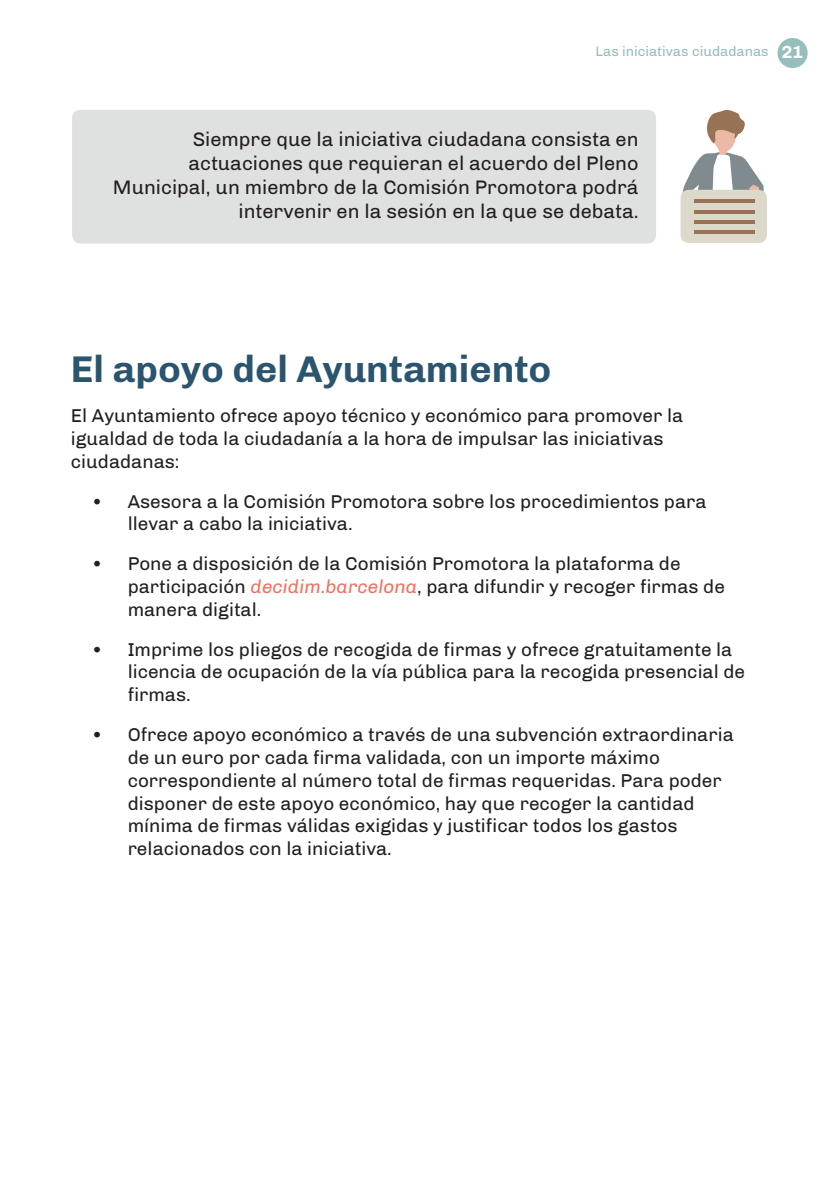
<style>
.page{position:relative;width:840px;height:1191px;background:#fff}
.page>*{position:absolute;margin:0;border:0;box-sizing:border-box;transform-origin:0 0}
.t1{font:700 38px "Chivo";color:#2b556f}
.t2{font:20px/24px "Chivo";color:#231f20;text-align:right}
.t3{font:19px/22.8px "Chivo";color:#231f20}
.t4{font:14px "Chivo";color:#96beba}
.s1{font-weight:700;font-size:18px;color:#fff}
.s2{font-style:italic;color:#f27060}
</style>
<div class="page">
<div style="left:777px;top:38px;width:30px;height:30px;background:#96beba;border-radius:50%"></div>
<div style="left:72px;top:110px;width:583px;height:133px;background:#dfe1e1;border-radius:8px"></div>
<svg style="left:682px;top:109px;width:81px;height:83px"></svg>
<div style="left:680px;top:190px;width:86px;height:53px;background:#dcd8ca;border-radius:8px"></div>
<hr style="left:693px;top:200px;width:61px;height:3px;background:#977254">
<hr style="left:693px;top:210px;width:61px;height:3px;background:#977254">
<hr style="left:693px;top:220px;width:61px;height:4px;background:#977254">
<hr style="left:693px;top:231px;width:61px;height:3px;background:#977254">
<p class="t4" style="left:595px;top:43px;width:209px">Las iniciativas ciudadanas <span class="s1">21</span></p>
<p class="t2" style="left:113px;top:127px;width:527px">Siempre que la iniciativa ciudadana consista en actuaciones que requieran el acuerdo del Pleno Municipal, un miembro de la Comisión Promotora podrá intervenir en la sesión en la que se debata.</p>
<h1 class="t1" style="left:71px;top:347px;width:481px">El apoyo del Ayuntamiento</h1>
<p class="t3" style="left:71px;top:404px;width:613px">El Ayuntamiento ofrece apoyo técnico y económico para promover la igualdad de toda la ciudadanía a la hora de impulsar las iniciativas ciudadanas:</p>
<p class="t3" style="left:128px;top:490px;width:580px;text-indent:-36px">• Asesora a la Comisión Promotora sobre los procedimientos para llevar a cabo la iniciativa.</p>
<p class="t3" style="left:128px;top:552px;width:598px;text-indent:-36px">• Pone a disposición de la Comisión Promotora la plataforma de participación <span class="s2">decidim.barcelona</span>, para difundir y recoger firmas de manera digital.</p>
<p class="t3" style="left:128px;top:638px;width:618px;text-indent:-36px">• Imprime los pliegos de recogida de firmas y ofrece gratuitamente la licencia de ocupación de la vía pública para la recogida presencial de firmas.</p>
<p class="t3" style="left:128px;top:723px;width:607px;text-indent:-36px">• Ofrece apoyo económico a través de una subvención extraordinaria de un euro por cada firma validada, con un importe máximo correspondiente al número total de firmas requeridas. Para poder disponer de este apoyo económico, hay que recoger la cantidad mínima de firmas válidas exigidas y justificar todos los gastos relacionados con la iniciativa.</p>
</div>
